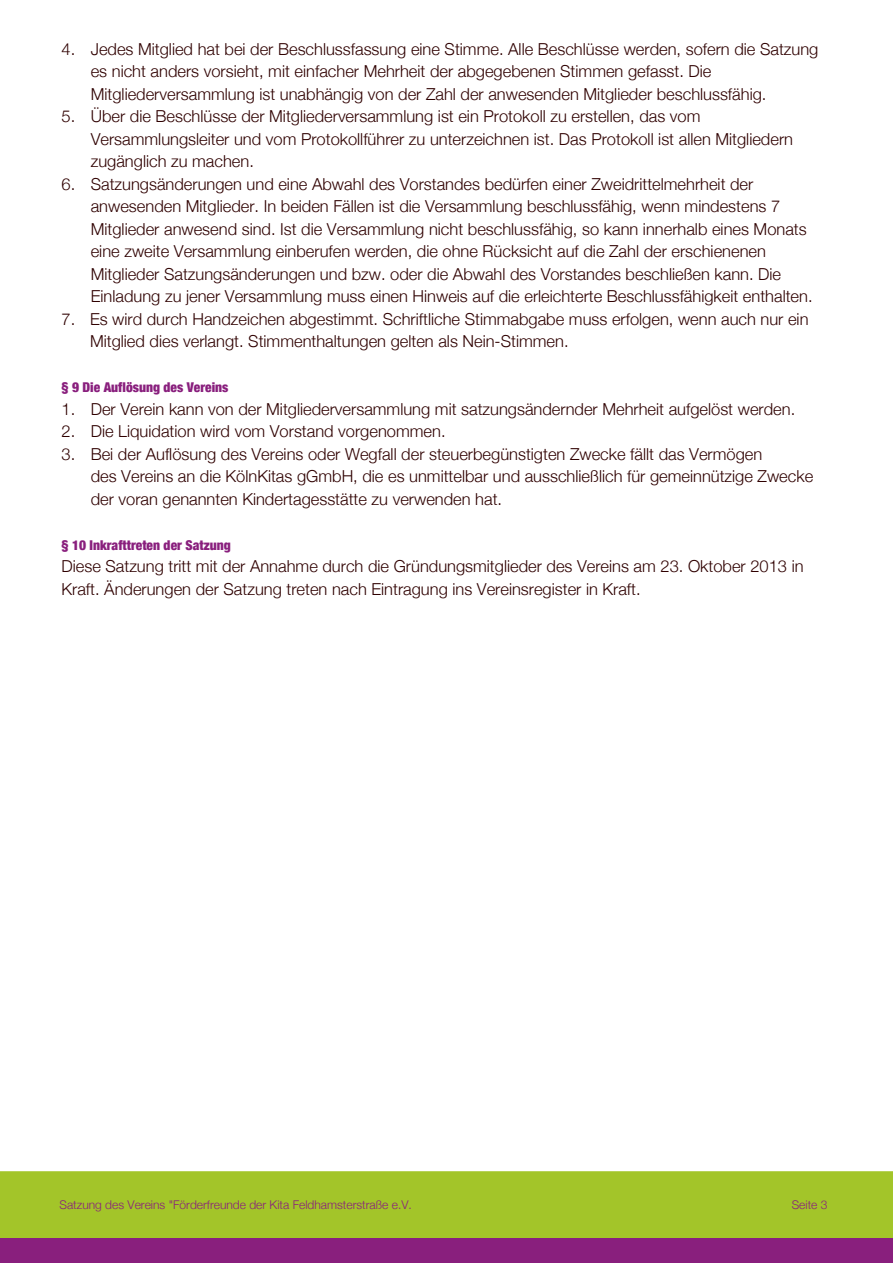
<style>
.page{position:relative;width:893px;height:1263px;background:#fff}
.page>*{position:absolute;margin:0;border:0;box-sizing:border-box;transform-origin:0 0}
.t1{font:300 16.5px/22.5px "Helvetica Neue";color:#2f0000}
.t2{font:900 condensed 13.5px "Helvetica Neue";color:#891f7d}
.t3{font:300 12px "Helvetica Neue";color:#891f7d}
</style>
<div class="page">
<div style="left:0;top:1172px;width:892px;height:68px;background:#a3c529"></div>
<div style="left:0;top:1171px;width:893px;height:70px;border:2px solid #a3c529"></div>
<div style="left:0;top:1238px;width:893px;height:25px;background:#891f7d"></div>
<p class="t1" style="left:91px;top:37px;width:729px;text-indent:-29px">4. Jedes Mitglied hat bei der Beschlussfassung eine Stimme. Alle Beschlüsse werden, sofern die Satzung es nicht anders vorsieht, mit einfacher Mehrheit der abgegebenen Stimmen gefasst. Die<br>Mitgliederversammlung ist unabhängig von der Zahl der anwesenden Mitglieder beschlussfähig.</p>
<p class="t1" style="left:91px;top:105px;width:704px;text-indent:-29px">5. Über die Beschlüsse der Mitgliederversammlung ist ein Protokoll zu erstellen, das vom<br>Versammlungsleiter und vom Protokollführer zu unterzeichnen ist. Das Protokoll ist allen Mitgliedern zugänglich zu machen.</p>
<p class="t1" style="left:91px;top:172px;width:723px;text-indent:-29px">6. Satzungsänderungen und eine Abwahl des Vorstandes bedürfen einer Zweidrittelmehrheit der anwesenden Mitglieder. In beiden Fällen ist die Versammlung beschlussfähig, wenn mindestens 7<br>Mitglieder anwesend sind. Ist die Versammlung nicht beschlussfähig, so kann innerhalb eines Monats eine zweite Versammlung einberufen werden, die ohne Rücksicht auf die Zahl der erschienenen Mitglieder Satzungsänderungen und bzw. oder die Abwahl des Vorstandes beschließen kann. Die Einladung zu jener Versammlung muss einen Hinweis auf die erleichterte Beschlussfähigkeit enthalten.</p>
<p class="t1" style="left:90px;top:307px;width:720px;text-indent:-28px">7. Es wird durch Handzeichen abgestimmt. Schriftliche Stimmabgabe muss erfolgen, wenn auch nur ein<br>Mitglied dies verlangt. Stimmenthaltungen gelten als Nein-Stimmen.</p>
<p class="t2" style="left:61px;top:379px;width:168px">§ 9 Die Auflösung des Vereins</p>
<p class="t1" style="left:61px;top:397px;width:735px">1. Der Verein kann von der Mitgliederversammlung mit satzungsändernder Mehrheit aufgelöst werden.</p>
<p class="t1" style="left:61px;top:420px;width:386px">2. Die Liquidation wird vom Vorstand vorgenommen.</p>
<p class="t1" style="left:91px;top:442px;width:724px;text-indent:-29px">3. Bei der Auflösung des Vereins oder Wegfall der steuerbegünstigten Zwecke fällt das Vermögen<br>des Vereins an die KölnKitas gGmbH, die es unmittelbar und ausschließlich für gemeinnützige Zwecke der voran genannten Kindertagesstätte zu verwenden hat.</p>
<p class="t2" style="left:61px;top:536px;width:171px">§ 10 Inkrafttreten der Satzung</p>
<p class="t1" style="left:61px;top:555px;width:744px">Diese Satzung tritt mit der Annahme durch die Gründungsmitglieder des Vereins am 23. Oktober 2013 in<br>Kraft. Änderungen der Satzung treten nach Eintragung ins Vereinsregister in Kraft.</p>
<p class="t3" style="left:60px;top:1197px;width:354px">Satzung des Vereins "Förderfreunde der Kita Feldhamsterstraße e.V.</p>
<p class="t3" style="left:792px;top:1197px;width:37px">Seite 3</p>
</div>
